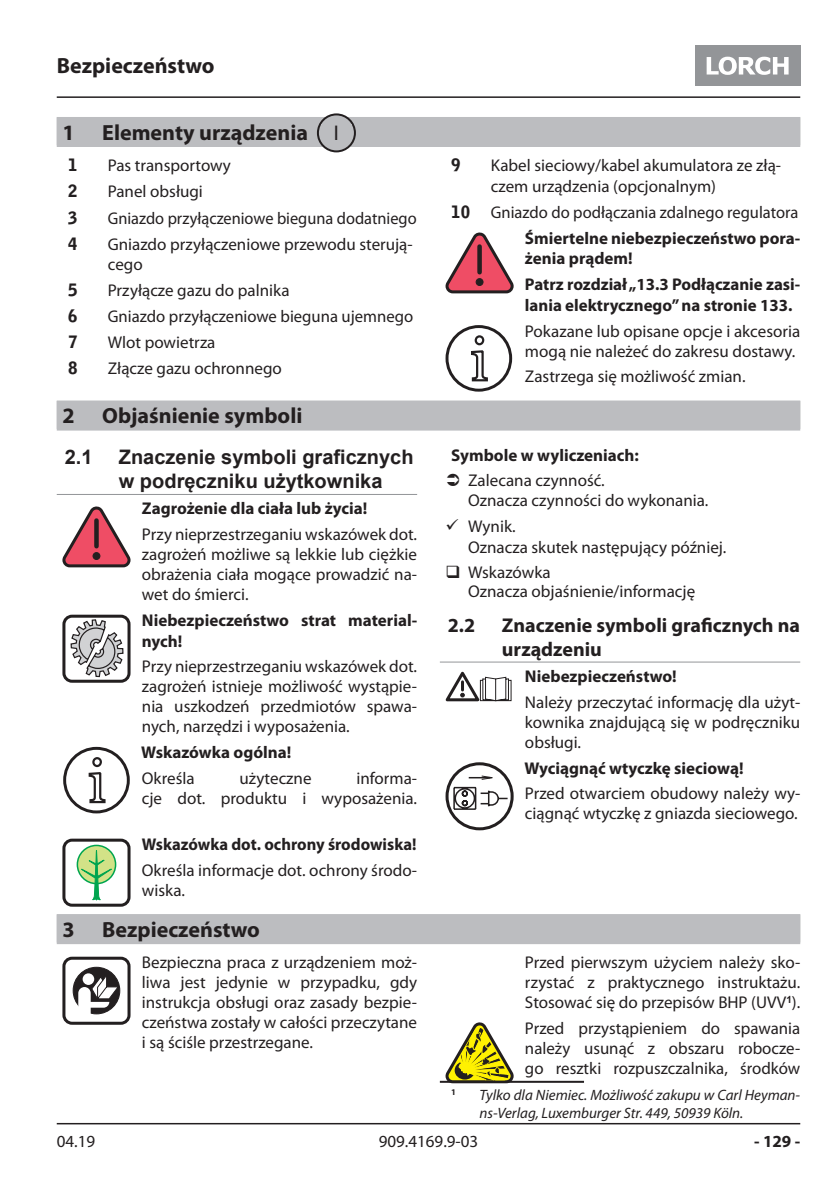
<style>
.page{position:relative;width:840px;height:1191px;background:#fff}
.page>*{position:absolute;margin:0;border:0;box-sizing:border-box;transform-origin:0 0}
.t1{font:700 22px "Myriad Pro";color:#231f20}
.t2{font:700 20px/24px "Arial";color:#231f20}
.t3{font:700 20px/24px "Myriad Pro";color:#231f20}
.t4{font:20px "Arial";color:#231f20}
.Hinweis{font:17px/20px "Myriad Pro";color:#231f20}
.Hinweis_Fett{font:700 17px/20.4px "Myriad Pro";color:#231f20}
.Geräteelemente{font:17px/20.4px "Myriad Pro";color:#231f20}
.Geräteelemente-2{font:17px "Myriad Pro";color:#231f20;scale:.96 1}
.Fliesstext_Fett{font:700 17px "Myriad Pro";color:#231f20}
.Geräteelemente-3{font:900 17px "Bell Gothic Std";color:#231f20}
.Fussnote{font:italic 15px/18px "Myriad Pro";color:#231f20}
.Fussnote-2{font:700 8.8px "Myriad Pro";color:#231f20}
.s1{font-family:"Bell Gothic Std";font-weight:900}
</style>
<div class="page">
<hr style="left:57px;top:96px;width:742px;height:2px;background:#231f20">
<hr style="left:57px;top:1123px;width:742px;height:1px;background:#231f20">
<div style="left:694px;top:45px;width:105px;height:41px;background:#939598"></div>
<svg style="left:706px;top:57px;width:82px;height:18px"></svg>
<div style="left:57px;top:117px;width:742px;height:30px;background:#bcbdc0"></div>
<svg style="left:318px;top:114px;width:37px;height:37px"></svg>
<div style="left:317px;top:113px;width:39px;height:39px;border:2px solid #231f20;border-radius:50%"></div>
<div style="left:321px;top:125px;width:30px;height:16px;background:#bcbdc0"></div>
<div style="left:57px;top:400px;width:742px;height:30px;background:#bcbdc0"></div>
<hr style="left:57px;top:494px;width:360px;height:1px;background:#939598">
<hr style="left:439px;top:661px;width:360px;height:1px;background:#939598">
<div style="left:57px;top:914px;width:742px;height:30px;background:#bcbdc0"></div>
<hr style="left:439px;top:1080px;width:144px;height:2px;background:#231f20">
<svg style="left:445px;top:232px;width:68px;height:61px"></svg>
<svg style="left:477px;top:246px;width:4px;height:26px"></svg>
<div style="left:476px;top:279px;width:7px;height:6px;background:#231f20;border-radius:50%"></div>
<div style="left:475px;top:278px;width:8px;height:8px;border:1px solid #231f20;border-radius:50%"></div>
<div style="left:445px;top:325px;width:67px;height:67px;border:3px solid #231f20;border-radius:50%"></div>
<svg style="left:471px;top:335px;width:17px;height:47px"></svg>
<svg style="left:62px;top:506px;width:68px;height:61px"></svg>
<div style="left:94px;top:520px;width:5px;height:26px;background:#231f20"></div>
<div style="left:93px;top:552px;width:7px;height:7px;background:#231f20;border-radius:50%"></div>
<div style="left:93px;top:552px;width:7px;height:7px;border:1px solid #231f20;border-radius:50%"></div>
<svg style="left:70px;top:618px;width:54px;height:60px"></svg>
<div style="left:62px;top:614px;width:68px;height:68px;border:3px solid #231f20;border-radius:8px"></div>
<div style="left:63px;top:747px;width:67px;height:66px;border:3px solid #231f20;border-radius:50%"></div>
<svg style="left:88px;top:757px;width:18px;height:47px"></svg>
<div style="left:62px;top:838px;width:68px;height:68px;border:3px solid #231f20;border-radius:8px"></div>
<div style="left:77px;top:844px;width:39px;height:40px;border:2px solid #00a54f;border-radius:50%"></div>
<svg style="left:78px;top:847px;width:37px;height:53px"></svg>
<svg style="left:445px;top:671px;width:66px;height:31px"></svg>
<div style="left:445px;top:762px;width:68px;height:68px;border:3px solid #231f20;border-radius:50%"></div>
<svg style="left:452px;top:775px;width:57px;height:35px"></svg>
<div style="left:73px;top:967px;width:47px;height:47px;background:#231f20;border-radius:50%"></div>
<div style="left:73px;top:967px;width:47px;height:47px;border:1px solid #231f20;border-radius:50%"></div>
<svg style="left:78px;top:974px;width:41px;height:40px"></svg>
<div style="left:62px;top:956px;width:68px;height:68px;border:3px solid #231f20;border-radius:8px"></div>
<svg style="left:445px;top:1022px;width:68px;height:62px"></svg>
<p class="t1" style="left:57px;top:51px;width:159px">Bezpieczeństwo</p>
<p class="t1" style="left:62px;top:118px;width:247px">1 Elementy urządzenia</p>
<p class="t4" style="left:333px;top:120px;width:7px">I</p>
<p class="Geräteelemente-3" style="left:68px;top:155px;width:11px">1</p>
<p class="Geräteelemente" style="left:108px;top:155px;width:125px">Pas transportowy</p>
<p class="Geräteelemente-3" style="left:68px;top:181px;width:11px">2</p>
<p class="Geräteelemente" style="left:108px;top:181px;width:96px">Panel obsługi</p>
<p class="Geräteelemente-3" style="left:68px;top:207px;width:11px">3</p>
<p class="Geräteelemente-2" style="left:108px;top:207px;width:323px">Gniazdo przyłączeniowe bieguna dodatniego</p>
<p class="Geräteelemente-3" style="left:68px;top:234px;width:11px">4</p>
<p class="Geräteelemente" style="left:108px;top:233px;width:306px">Gniazdo przyłączeniowe przewodu sterują&shy;cego</p>
<p class="Geräteelemente-3" style="left:68px;top:280px;width:11px">5</p>
<p class="Geräteelemente" style="left:108px;top:280px;width:183px">Przyłącze gazu do palnika</p>
<p class="Geräteelemente-3" style="left:68px;top:306px;width:11px">6</p>
<p class="Geräteelemente" style="left:108px;top:306px;width:307px">Gniazdo przyłączeniowe bieguna ujemnego</p>
<p class="Geräteelemente-3" style="left:68px;top:332px;width:11px">7</p>
<p class="Geräteelemente" style="left:108px;top:332px;width:109px">Wlot powietrza</p>
<p class="Geräteelemente-3" style="left:68px;top:358px;width:11px">8</p>
<p class="Geräteelemente" style="left:108px;top:358px;width:175px">Złącze gazu ochronnego</p>
<p class="t1" style="left:62px;top:401px;width:241px">2 Objaśnienie symboli</p>
<p class="t2" style="left:65px;top:446px;width:29px">2.1</p>
<p class="t2" style="left:119px;top:446px;width:296px">Znaczenie symboli graficznych w podręczniku użytkownika</p>
<p class="Hinweis_Fett" style="left:142px;top:498px;width:227px">Zagrożenie dla ciała lub życia!</p>
<p class="Hinweis" style="left:142px;top:524px;width:276px;text-align:justify">Przy nieprzestrzeganiu wskazówek dot. zagrożeń możliwe są lekkie lub ciężkie obrażenia ciała mogące prowadzić na&shy;wet do śmierci.</p>
<p class="Hinweis_Fett" style="left:142px;top:609px;width:276px">Niebezpieczeństwo strat material&shy;nych!</p>
<p class="Hinweis" style="left:142px;top:656px;width:276px;text-align:justify">Przy nieprzestrzeganiu wskazówek dot. zagrożeń istnieje możliwość wystąpie&shy;nia uszkodzeń przedmiotów spawa&shy;nych, narzędzi i wyposażenia.</p>
<p class="Hinweis_Fett" style="left:141px;top:742px;width:151px">Wskazówka ogólna!</p>
<p class="Hinweis" style="left:142px;top:768px;width:54px">Określa</p>
<p class="Hinweis" style="left:239px;top:768px;width:73px">użyteczne</p>
<p class="Hinweis" style="left:142px;top:768px;width:276px;text-align:right">informa-<br>cje dot. produktu i wyposażenia.</p>
<p class="Hinweis_Fett" style="left:142px;top:833px;width:276px">Wskazówka dot. ochrony środowiska!</p>
<p class="Hinweis" style="left:142px;top:859px;width:276px">Określa informacje dot. ochrony środo&shy;wiska.</p>
<p class="Geräteelemente-3" style="left:451px;top:155px;width:11px">9</p>
<p class="Geräteelemente" style="left:490px;top:155px;width:291px">Kabel sieciowy/kabel akumulatora ze złą&shy;czem urządzenia (opcjonalnym)</p>
<p class="Geräteelemente" style="left:451px;top:202px;width:348px"><span class="s1">10</span> Gniazdo do podłączania zdalnego regulatora</p>
<p class="Hinweis_Fett" style="left:524px;top:227px;width:276px">Śmiertelne niebezpieczeństwo pora&shy;żenia prądem!</p>
<p class="Hinweis_Fett" style="left:524px;top:274px;width:276px">Patrz rozdział „13.3 Podłączanie zasi&shy;lania elektrycznego” na stronie 133.</p>
<p class="Hinweis" style="left:524px;top:320px;width:276px">Pokazane lub opisane opcje i akcesoria mogą nie należeć do zakresu dostawy.</p>
<p class="Hinweis" style="left:524px;top:366px;width:222px">Zastrzega się możliwość zmian.</p>
<p class="Fliesstext_Fett" style="left:451px;top:444px;width:189px">Symbole w wyliczeniach:</p>
<p class="Hinweis" style="left:468px;top:470px;width:242px">Zalecana czynność.<br>Oznacza czynności do wykonania.</p>
<p class="Hinweis" style="left:468px;top:516px;width:259px">Wynik.<br>Oznacza skutek następujący później.</p>
<p class="Hinweis" style="left:468px;top:562px;width:228px;line-height:19px">Wskazówka<br>Oznacza objaśnienie/informację</p>
<p class="t3" style="left:447px;top:612px;width:29px">2.2</p>
<p class="t3" style="left:501px;top:612px;width:299px">Znaczenie symboli graficznych na urządzeniu</p>
<p class="Hinweis_Fett" style="left:524px;top:665px;width:153px">Niebezpieczeństwo!</p>
<p class="Hinweis" style="left:524px;top:691px;width:276px;text-align:justify">Należy przeczytać informację dla użyt&shy;kownika znajdującą się w podręczniku obsługi.</p>
<p class="Hinweis_Fett" style="left:524px;top:757px;width:220px">Wyciągnąć wtyczkę sieciową!</p>
<p class="Hinweis" style="left:524px;top:783px;width:276px">Przed otwarciem obudowy należy wy&shy;ciągnąć wtyczkę z gniazda sieciowego.</p>
<p class="t1" style="left:62px;top:915px;width:199px">3 Bezpieczeństwo</p>
<p class="Hinweis" style="left:142px;top:952px;width:276px;text-align:justify">Bezpieczna praca z urządzeniem moż&shy;liwa jest jedynie w przypadku, gdy instrukcja obsługi oraz zasady bezpie&shy;czeństwa zostały w całości przeczytane i są ściśle przestrzegane.</p>
<p class="Hinweis" style="left:524px;top:952px;width:276px;text-align:justify">Przed pierwszym użyciem należy sko&shy;rzystać z praktycznego instruktażu.<br>Stosować się do przepisów BHP (UVV<sup>1</sup>).</p>
<p class="Hinweis" style="left:524px;top:1018px;width:276px;text-align:justify">Przed przystąpieniem do spawania należy usunąć z obszaru robocze&shy;go resztki rozpuszczalnika, środków</p>
<p class="Fussnote-2" style="left:451px;top:1086px;width:6px">1</p>
<p class="Fussnote" style="left:479px;top:1085px;width:322px">Tylko dla Niemiec. Możliwość zakupu w Carl Heyman&shy;ns-Verlag, Luxemburger Str. 449, 50939 Köln.</p>
<p class="Hinweis" style="left:57px;top:1131px;width:40px">04.19</p>
<p class="Hinweis" style="left:378px;top:1131px;width:101px">909.4169.9-03</p>
<p class="Hinweis_Fett" style="left:753px;top:1130px;width:48px">- 129 -</p>
</div>
